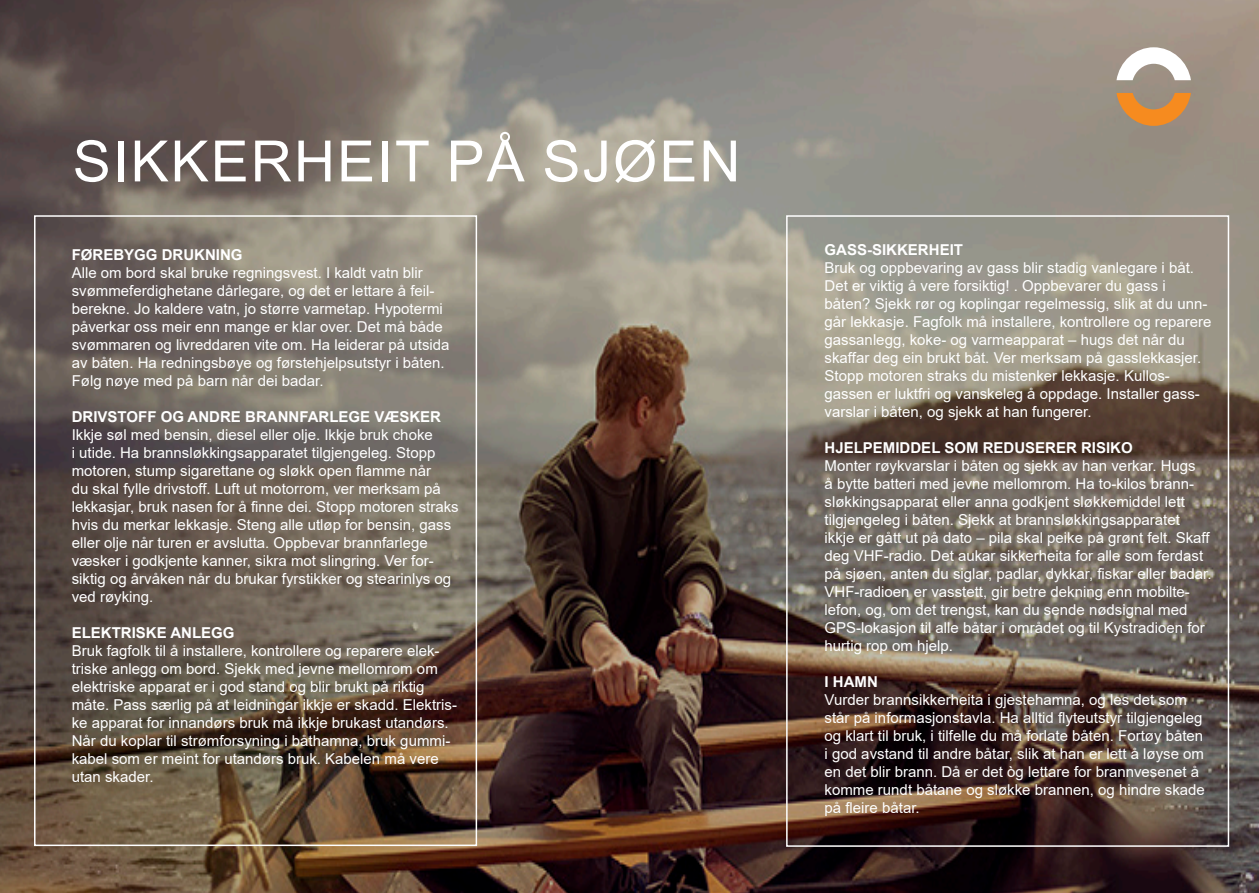
<style>
.page{position:relative;width:1259px;height:893px;background:#fff}
.page>*{position:absolute;margin:0;border:0;box-sizing:border-box;transform-origin:0 0}
.Utheving{font:57px "Arial";letter-spacing:.035em;color:#fff}
.Utheving__hvit{font:21px/24px "Arial";letter-spacing:.035em;color:#fff}
.Utheving-2{font:15px/18px "Arial";color:#fff}
.Utheving-3{font:700 15px "Arial";color:#fff}
</style>
<div class="page">
<img style="left:0;top:0;width:1259px;height:893px">
<svg style="left:1116px;top:47px;width:75px;height:33px"></svg>
<svg style="left:1116px;top:93px;width:75px;height:33px;background:#ca8c4c"></svg>
<div style="left:34px;top:215px;width:443px;height:631px;border:2px solid #fff"></div>
<div style="left:786px;top:215px;width:443px;height:632px;border:2px solid #fff"></div>
<p class="Utheving" style="left:73px;top:122px;width:669px">SIKKERHEIT PÅ SJØEN</p>
<p class="Utheving-3" style="left:72px;top:244px;width:172px">FØREBYGG DRUKNING</p>
<p class="Utheving-2" style="left:72px;top:263px;width:379px">Alle om bord skal bruke regningsvest. I kaldt vatn blir svømmeferdighetane dårlegare, og det er lettare å feil&shy;berekne. Jo kaldere vatn, jo større varmetap. Hypotermi påverkar oss meir enn mange er klar over. Det må både svømmaren og livreddaren vite om. Ha leiderar på utsida av båten. Ha redningsbøye og førstehjelpsutstyr i båten.<br>Følg nøye med på barn når dei badar.</p>
<p class="Utheving-3" style="left:72px;top:406px;width:371px">DRIVSTOFF OG ANDRE BRANNFARLEGE VÆSKER</p>
<p class="Utheving-2" style="left:72px;top:425px;width:388px">Ikkje søl med bensin, diesel eller olje. Ikkje bruk choke<br>i utide. Ha brannsløkkingsapparatet tilgjengeleg. Stopp motoren, stump sigarettane og sløkk open flamme når<br>du skal fylle drivstoff. Luft ut motorrom, ver merksam på lekkasjar, bruk nasen for å finne dei. Stopp motoren straks hvis du merkar lekkasje. Steng alle utløp for bensin, gass eller olje når turen er avslutta. Oppbevar brannfarlege væsker i godkjente kanner, sikra mot slingring. Ver for&shy;siktig og årvåken når du brukar fyrstikker og stearinlys og ved røyking.</p>
<p class="Utheving-3" style="left:72px;top:622px;width:164px">ELEKTRISKE ANLEGG</p>
<p class="Utheving-2" style="left:72px;top:641px;width:387px">Bruk fagfolk til å installere, kontrollere og reparere elek&shy;triske anlegg om bord. Sjekk med jevne mellomrom om elektriske apparat er i god stand og blir brukt på riktig måte. Pass særlig på at leidningar ikkje er skadd. Elektris&shy;ke apparat for innandørs bruk må ikkje brukast utandørs.<br>Når du koplar til strømforsyning i båthamna, bruk gummi&shy;kabel som er meint for utandørs bruk. Kabelen må vere utan skader.</p>
<p class="Utheving__hvit" style="left:48px;top:451px;width:393px">COMMOLO REPUDI ASPIET RESTIST,</p>
<p class="Utheving__hvit" style="left:48px;top:475px;width:455px">CON PLANDIA EXPEROVIDE IMPERSPIENT<br>VOLORROVID QUAE.</p>
<p class="Utheving-3" style="left:824px;top:240px;width:140px">GASS-SIKKERHEIT</p>
<p class="Utheving-2" style="left:824px;top:259px;width:388px">Bruk og oppbevaring av gass blir stadig vanlegare i båt.<br>Det er viktig å vere forsiktig! . Oppbevarer du gass i båten? Sjekk rør og koplingar regelmessig, slik at du unn&shy;går lekkasje. Fagfolk må installere, kontrollere og reparere gassanlegg, koke- og varmeapparat – hugs det når du skaffar deg ein brukt båt. Ver merksam på gasslekkasjer.<br>Stopp motoren straks du mistenker lekkasje. Kullos&shy;gassen er luktfri og vanskeleg å oppdage. Installer gass&shy;varslar i båten, og sjekk at han fungerer.</p>
<p class="Utheving-3" style="left:824px;top:438px;width:310px">HJELPEMIDDEL SOM REDUSERER RISIKO</p>
<p class="Utheving-2" style="left:824px;top:457px;width:388px">Monter røykvarslar i båten og sjekk av han verkar. Hugs<br>å bytte batteri med jevne mellomrom. Ha to-kilos brann&shy;sløkkingsapparat eller anna godkjent sløkkemiddel lett tilgjengeleg i båten. Sjekk at brannsløkkingsapparatet ikkje er gått ut på dato – pila skal peike på grønt felt. Skaff deg VHF-radio. Det aukar sikkerheita for alle som ferdast på sjøen, anten du siglar, padlar, dykkar, fiskar eller badar.<br>VHF-radioen er vasstett, gir betre dekning enn mobilte&shy;lefon, og, om det trengst, kan du sende nødsignal med GPS-lokasjon til alle båtar i området og til Kystradioen for hurtig rop om hjelp.</p>
<p class="Utheving-3" style="left:824px;top:672px;width:55px">I HAMN</p>
<p class="Utheving-2" style="left:824px;top:691px;width:382px">Vurder brannsikkerheita i gjestehamna, og les det som står på informasjonstavla. Ha alltid flyteutstyr tilgjengeleg og klart til bruk, i tilfelle du må forlate båten. Fortøy båten i god avstand til andre båtar, slik at han er lett å løyse om en det blir brann. Då er det òg lettare for brannvesenet å komme rundt båtane og sløkke brannen, og hindre skade på fleire båtar.</p>
<p class="Utheving__hvit" style="left:1008px;top:574px;width:186px">BÅLFORBODET I<br>UTMARK GJELD<br>FRÅ 15. APRIL TIL</p>
</div>
